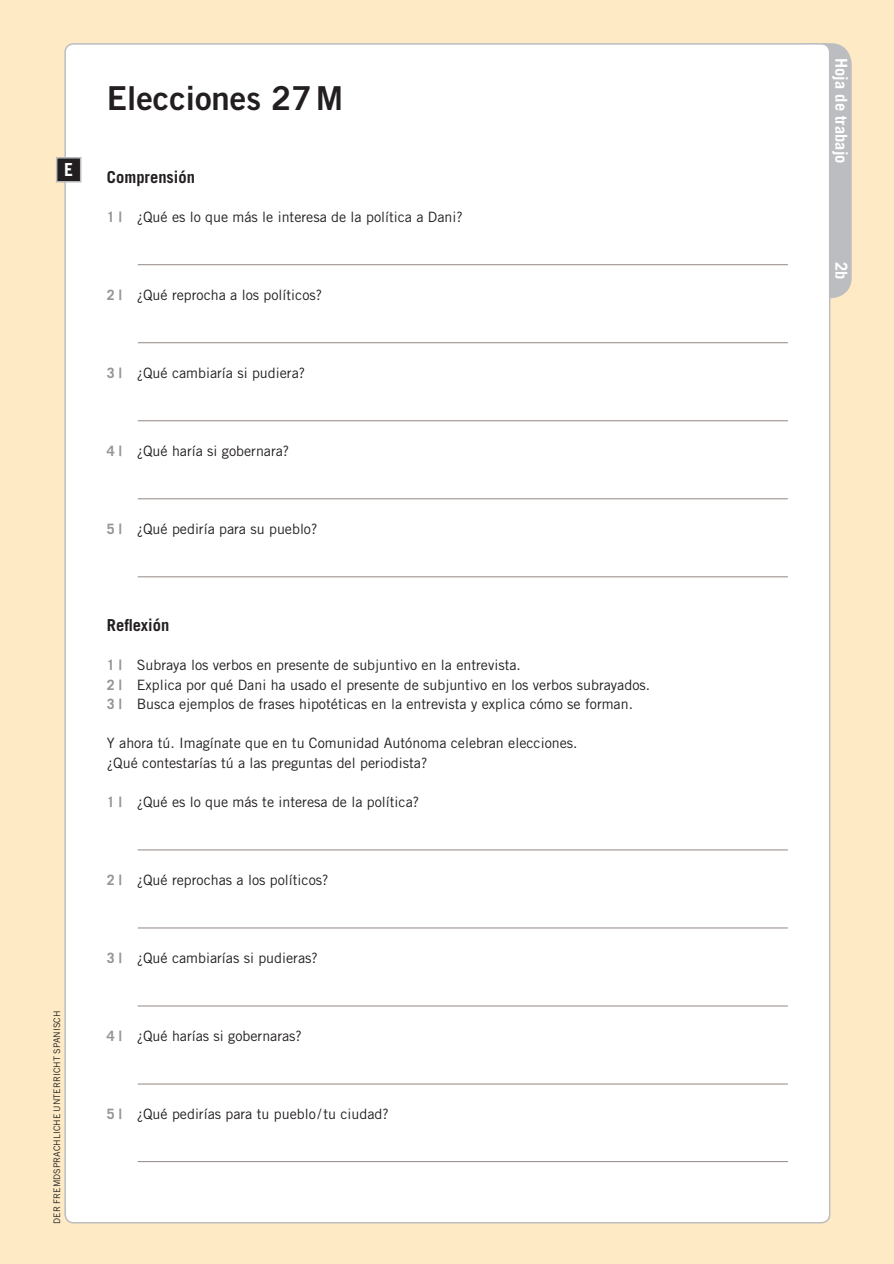
<style>
.page{position:relative;width:894px;height:1264px;background:#fff}
.page>*{position:absolute;margin:0;border:0;box-sizing:border-box;transform-origin:0 0}
.t1{font:33px "Trade Gothic LT Std Bd 2";color:#231f20}
.t2{font:700 18px "Trade Gothic LT Std";color:#fff}
.t3{font:700 16.5px "Trade Gothic LT Std";color:#231f20}
.t4{font:700 16.5px "Trade Gothic LT Std";color:#fff}
.t5{font:14.25px/19.5px "Trade Gothic LT Std";color:#231f20}
.t6{font:9px "Trade Gothic LT Std";color:#231f20}
.s1{font-weight:700;color:#939598}
</style>
<div class="page">
<hr style="left:0;top:0;width:1px;height:1264px;background:#feeac4">
<div style="left:1px;top:0;width:892px;height:1264px;background:#feeac4"></div>
<div style="left:830px;top:43px;width:21px;height:255px;background:#bcbdc0"></div>
<div style="left:64px;top:43px;width:766px;height:1179px;background:#fff"></div>
<div style="left:57px;top:158px;width:24px;height:24px;background:#231f20"></div>
<div style="left:56px;top:157px;width:25px;height:25px;border:2px solid #bcbdc0"></div>
<hr style="left:138px;top:264px;width:649px;height:1px;background:#938783">
<hr style="left:138px;top:342px;width:649px;height:1px;background:#938783">
<hr style="left:138px;top:420px;width:649px;height:1px;background:#938783">
<hr style="left:138px;top:498px;width:649px;height:1px;background:#938783">
<hr style="left:138px;top:576px;width:649px;height:1px;background:#938783">
<hr style="left:138px;top:849px;width:649px;height:1px;background:#938783">
<hr style="left:138px;top:927px;width:649px;height:1px;background:#938783">
<hr style="left:138px;top:1005px;width:649px;height:1px;background:#938783">
<hr style="left:138px;top:1083px;width:649px;height:1px;background:#938783">
<hr style="left:138px;top:1161px;width:649px;height:1px;background:#938783">
<p class="t2" style="left:64px;top:159px;width:10px">E</p>
<p class="t6" style="left:52px;top:1223px;width:214px;rotate:-90deg">DER FREMDSPRACHLICHE UNTERRICHT SPANISCH</p>
<h1 class="t1" style="left:107px;top:77px;width:238px">Elecciones 27 M</h1>
<p class="t3" style="left:107px;top:167px;width:89px">Comprensión</p>
<p class="t5" style="left:107px;top:207px;width:357px"><span class="s1">1 |</span> ¿Qué es lo que más le interesa de la política a Dani?</p>
<p class="t5" style="left:107px;top:285px;width:216px"><span class="s1">2 |</span> ¿Qué reprocha a los políticos?</p>
<p class="t5" style="left:107px;top:363px;width:199px"><span class="s1">3 |</span> ¿Qué cambiaría si pudiera?</p>
<p class="t5" style="left:107px;top:441px;width:184px"><span class="s1">4 |</span> ¿Qué haría si gobernara?</p>
<p class="t5" style="left:107px;top:519px;width:212px"><span class="s1">5 |</span> ¿Qué pediría para su pueblo?</p>
<p class="t3" style="left:107px;top:615px;width:64px">Reflexión</p>
<p class="t5" style="left:107px;top:655px;width:544px"><span class="s1">1 |</span> Subraya los verbos en presente de subjuntivo en la entrevista.<br><span class="s1">2 |</span> Explica por qué Dani ha usado el presente de subjuntivo en los verbos subrayados.<br><span class="s1">3 |</span> Busca ejemplos de frases hipotéticas en la entrevista y explica cómo se forman.</p>
<p class="t5" style="left:107px;top:733px;width:472px">Y ahora tú. Imagínate que en tu Comunidad Autónoma celebran elecciones. ¿Qué contestarías tú a las preguntas del periodista?</p>
<p class="t5" style="left:107px;top:792px;width:313px"><span class="s1">1 |</span> ¿Qué es lo que más te interesa de la política?</p>
<p class="t5" style="left:107px;top:870px;width:223px"><span class="s1">2 |</span> ¿Qué reprochas a los políticos?</p>
<p class="t5" style="left:107px;top:948px;width:212px"><span class="s1">3 |</span> ¿Qué cambiarías si pudieras?</p>
<p class="t5" style="left:107px;top:1026px;width:196px"><span class="s1">4 |</span> ¿Qué harías si gobernaras?</p>
<p class="t5" style="left:107px;top:1104px;width:283px"><span class="s1">5 |</span> ¿Qué pedirías para tu pueblo / tu ciudad?</p>
<p class="t4" style="left:851px;top:58px;width:107px;rotate:90deg">Hoja de trabajo</p>
<p class="t4" style="left:851px;top:262px;width:19px;rotate:90deg">2b</p>
</div>
